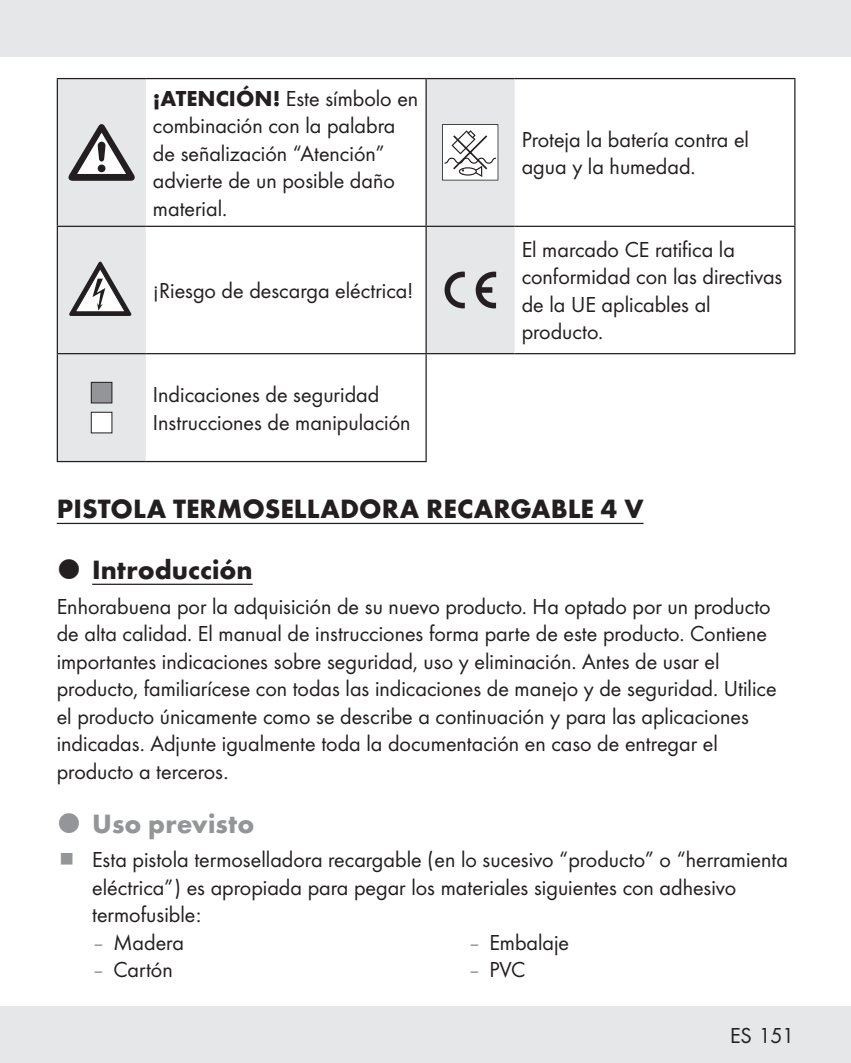
<style>
.page{position:relative;width:851px;height:1063px;background:#fff}
.page>*{position:absolute;margin:0;border:0;box-sizing:border-box;transform-origin:0 0}
.t1{font:700 27.5px "Futura";color:#231f20}
.t2{font:700 27.5px "Futura";color:#939598}
.t3{font:22.5px/27.5px "Futura Boo";color:#231f20}
.s1{font-family:"Futura";font-weight:700}
.s2{color:#939598}
</style>
<div class="page">
<div style="left:0;top:1006px;width:850px;height:57px;background:#e6e7e9"></div>
<div style="left:0;top:0;width:850px;height:57px;background:#e6e7e9"></div>
<svg style="left:58px;top:79px;width:456px;height:383px"></svg>
<hr style="left:57px;top:354px;width:1px;height:107px;background:#231f20">
<hr style="left:425px;top:354px;width:1px;height:107px;background:#231f20">
<hr style="left:57px;top:353px;width:89px;height:1px;background:#231f20">
<hr style="left:146px;top:353px;width:280px;height:1px;background:#231f20">
<hr style="left:57px;top:78px;width:89px;height:1px;background:#231f20">
<hr style="left:57px;top:79px;width:1px;height:147px;background:#231f20">
<hr style="left:146px;top:78px;width:280px;height:1px;background:#231f20">
<hr style="left:57px;top:226px;width:89px;height:1px;background:#231f20">
<hr style="left:57px;top:227px;width:1px;height:126px;background:#231f20">
<hr style="left:146px;top:226px;width:280px;height:1px;background:#231f20">
<hr style="left:426px;top:78px;width:88px;height:1px;background:#231f20">
<hr style="left:425px;top:79px;width:1px;height:147px;background:#231f20">
<hr style="left:514px;top:78px;width:281px;height:1px;background:#231f20">
<hr style="left:794px;top:79px;width:1px;height:147px;background:#231f20">
<hr style="left:426px;top:226px;width:88px;height:1px;background:#231f20">
<hr style="left:425px;top:227px;width:1px;height:126px;background:#231f20">
<hr style="left:514px;top:226px;width:281px;height:1px;background:#231f20">
<hr style="left:794px;top:227px;width:1px;height:126px;background:#231f20">
<hr style="left:426px;top:353px;width:88px;height:1px;background:#231f20">
<hr style="left:514px;top:353px;width:281px;height:1px;background:#231f20">
<hr style="left:57px;top:461px;width:89px;height:1px;background:#231f20">
<hr style="left:146px;top:461px;width:280px;height:1px;background:#231f20">
<svg style="left:68px;top:124px;width:67px;height:57px"></svg>
<svg style="left:442px;top:124px;width:56px;height:57px"></svg>
<svg style="left:69px;top:262px;width:62px;height:54px"></svg>
<svg style="left:444px;top:272px;width:52px;height:36px;background:#a2a1a3"></svg>
<div style="left:91px;top:382px;width:21px;height:21px;background:#939598"></div>
<div style="left:91px;top:382px;width:21px;height:21px;border:1px solid #231f20"></div>
<div style="left:91px;top:412px;width:21px;height:21px;background:#fff"></div>
<div style="left:91px;top:412px;width:21px;height:21px;border:1px solid #231f20"></div>
<hr style="left:57px;top:523px;width:586px;height:1px;background:#231f20">
<hr style="left:92px;top:584px;width:161px;height:1px;background:#231f20">
<p class="t3" style="left:153px;top:83px;width:267px"><span class="s1">¡ATENCIÓN!</span> Este símbolo en combinación con la palabra de señalización “Atención” advierte de un posible daño material.</p>
<p class="t3" style="left:153px;top:276px;width:262px">¡Riesgo de descarga eléctrica!</p>
<p class="t3" style="left:153px;top:380px;width:259px">Indicaciones de seguridad<br>Instrucciones de manipulación</p>
<p class="t3" style="left:521px;top:124px;width:229px">Proteja la batería contra el agua y la humedad.</p>
<p class="t3" style="left:521px;top:235px;width:262px">El marcado CE ratifica la conformidad con las directivas de la UE aplicables al producto.</p>
<p class="t1" style="left:57px;top:489px;width:588px">PISTOLA TERMOSELLADORA RECARGABLE 4 V</p>
<p class="t1" style="left:92px;top:550px;width:162px">Introducción</p>
<p class="t3" style="left:57px;top:591px;width:721px">Enhorabuena por la adquisición de su nuevo producto. Ha optado por un producto de alta calidad. El manual de instrucciones forma parte de este producto. Contiene importantes indicaciones sobre seguridad, uso y eliminación. Antes de usar el producto, familiarícese con todas las indicaciones de manejo y de seguridad. Utilice el producto únicamente como se describe a continuación y para las aplicaciones indicadas. Adjunte igualmente toda la documentación en caso de entregar el producto a terceros.</p>
<p class="t2" style="left:92px;top:803px;width:164px">Uso previsto</p>
<p class="t3" style="left:92px;top:845px;width:697px">Esta pistola termoselladora recargable (en lo sucesivo “producto” o “herramienta eléctrica”) es apropiada para pegar los materiales siguientes con adhesivo termofusible:</p>
<p class="t3" style="left:92px;top:927px;width:93px"><span class="s2">–</span> Madera</p>
<p class="t3" style="left:92px;top:955px;width:82px"><span class="s2">–</span> Cartón</p>
<p class="t3" style="left:468px;top:927px;width:103px"><span class="s2">–</span> Embalaje</p>
<p class="t3" style="left:468px;top:955px;width:59px"><span class="s2">–</span> PVC</p>
<p class="t3" style="left:730px;top:1020px;width:65px">ES 151</p>
</div>
